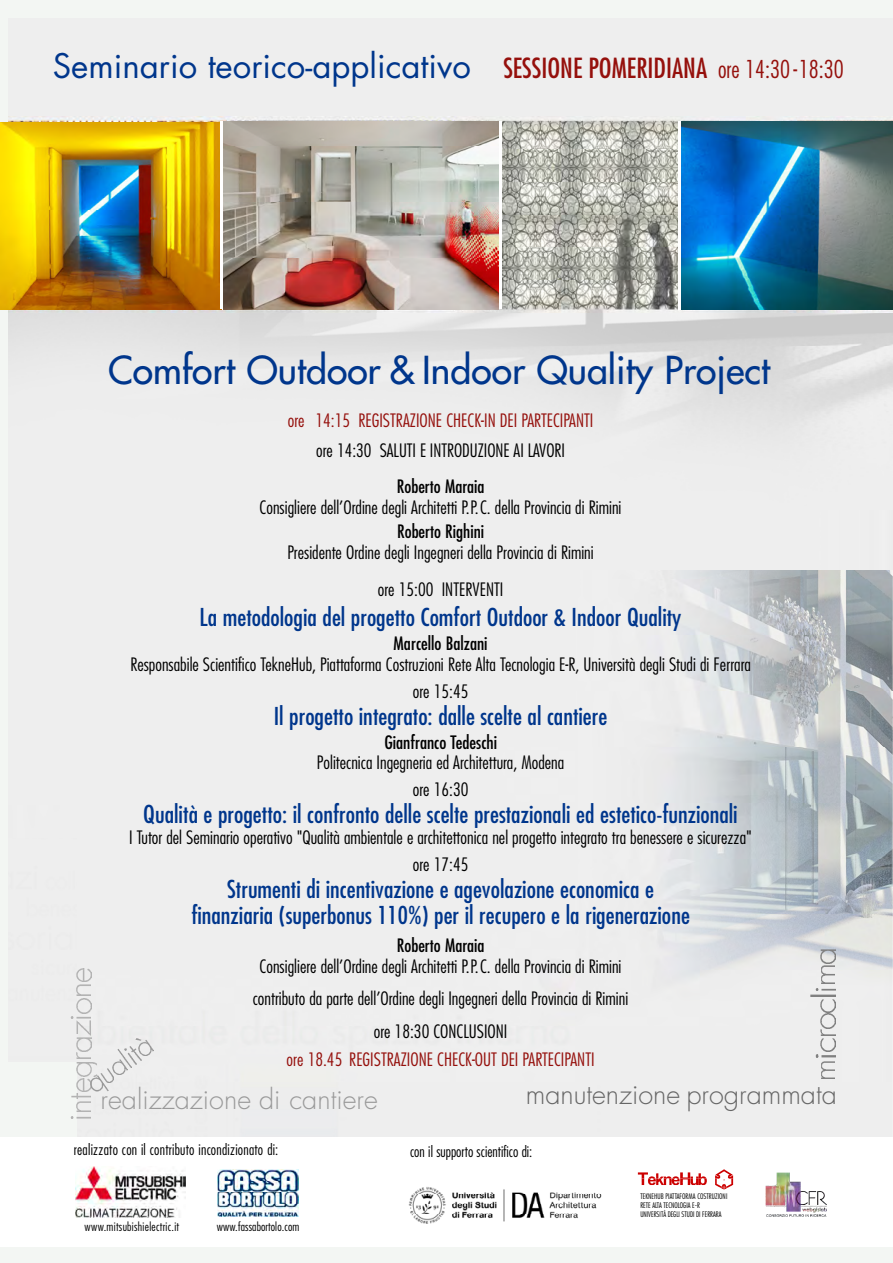
<style>
.page{position:relative;width:893px;height:1263px;background:#eee}
.page>*{position:absolute;margin:0;border:0;box-sizing:border-box;transform-origin:0 0}
.t1{font:37.5px "Futura";color:#00368c}
.t2{font:33px "Futura";color:#00368c}
.t3{font:300 27px "Futura";color:#999}
.t4{font:300 27px "Futura";color:#666}
.t5{font:condensed 24px/25.5px "Futura";color:#00368c;text-align:center}
.t6{font:300 condensed 18px/27px "Futura";color:#000;text-align:center}
.t7{font:300 condensed 18px "Futura";color:#95100c}
.t8{font:condensed 18px "Futura";color:#000}
.t9{font:300 condensed 15px "Futura";letter-spacing:.01em;color:#000}
.t10{font:300 condensed 12px "Futura";letter-spacing:.02em;color:#000}
.t11{font:300 condensed 7.5px/9px "Futura";color:#000}
.s1{font-stretch:condensed;font-size:27px;color:#95100c}
.s2{font-weight:300;font-stretch:condensed;font-size:24px;color:#95100c}
</style>
<div class="page">
<img style="left:8px;top:116px;width:885px;height:943px">
<img style="left:0;top:122px;width:220px;height:187px">
<img style="left:78px;top:571px;width:814px;height:566px">
<img style="left:804px;top:1061px;width:31px;height:17px">
<img style="left:810px;top:1054px;width:25px;height:3px">
<img style="left:816px;top:1038px;width:19px;height:13px">
<img style="left:816px;top:1014px;width:19px;height:21px">
<img style="left:816px;top:999px;width:19px;height:13px">
<img style="left:810px;top:994px;width:25px;height:2px">
<img style="left:810px;top:988px;width:25px;height:2px">
<img style="left:804px;top:966px;width:31px;height:17px">
<img style="left:816px;top:949px;width:19px;height:14px">
<div style="left:0;top:1137px;width:893px;height:109px;background:#fff"></div>
<img style="left:70px;top:1116px;width:21px;height:2px">
<img style="left:76px;top:1101px;width:15px;height:10px">
<img style="left:71px;top:1078px;width:20px;height:20px">
<img style="left:76px;top:1062px;width:21px;height:14px">
<img style="left:71px;top:1037px;width:20px;height:21px">
<img style="left:71px;top:1021px;width:20px;height:14px">
<img style="left:66px;top:1016px;width:25px;height:2px">
<img style="left:71px;top:998px;width:20px;height:15px">
<img style="left:71px;top:985px;width:20px;height:10px">
<img style="left:71px;top:968px;width:20px;height:14px">
<img style="left:148px;top:1039px;width:6px;height:16px">
<svg style="left:220px;top:122px;width:281px;height:187px"></svg>
<img style="left:223px;top:121px;width:275px;height:188px">
<img style="left:217px;top:1169px;width:82px;height:47px">
<img style="left:75px;top:1166px;width:111px;height:51px">
<img style="left:638px;top:1169px;width:95px;height:9px">
<img style="left:642px;top:1178px;width:25px;height:7px">
<svg style="left:721px;top:1187px;width:6px;height:2px"></svg>
<img style="left:408px;top:1187px;width:194px;height:36px">
<img style="left:777px;top:1172px;width:31px;height:39px">
<img style="left:766px;top:1212px;width:50px;height:4px">
<img style="left:681px;top:121px;width:212px;height:188px">
<h2 class="t2" style="left:53px;top:51px;width:792px">Seminario teorico-applicativo <span class="s1">SESSIONE POMERIDIANA</span> <span class="s2">ore 14:30 -18:30</span></h2>
<h1 class="t1" style="left:108px;top:351px;width:663px">Comfort Outdoor &amp; Indoor Quality Project</h1>
<p class="t7" style="left:288px;top:412px;width:307px">ore 14:15 REGISTRAZIONE CHECK-IN DEI PARTECIPANTI</p>
<p class="t6" style="left:316px;top:438px;width:250px">ore 14:30 SALUTI E INTRODUZIONE AI LAVORI</p>
<p class="t8" style="left:397px;top:478px;width:89px">Roberto Maraia</p>
<p class="t6" style="left:260px;top:495px;width:363px">Consigliere dell’Ordine degli Architetti P.P.C. della Provincia di Rimini</p>
<p class="t8" style="left:397px;top:523px;width:88px">Roberto Righini</p>
<p class="t6" style="left:287px;top:535px;width:308px;line-height:37.5px">Presidente Ordine degli Ingegneri della Provincia di Rimini ore 15:00 INTERVENTI</p>
<h3 class="t5" style="left:200px;top:606px;width:483px">La metodologia del progetto Comfort Outdoor &amp; Indoor Quality</h3>
<p class="t8" style="left:393px;top:635px;width:96px">Marcello Balzani</p>
<p class="t6" style="left:130px;top:652px;width:622px">Responsabile Scientifico TekneHub, Piattaforma Costruzioni Rete Alta Tecnologia E-R, Università degli Studi di Ferrara ore 15:45</p>
<h3 class="t5" style="left:274px;top:705px;width:335px">Il progetto integrato: dalle scelte al cantiere</h3>
<p class="t8" style="left:384px;top:734px;width:114px">Gianfranco Tedeschi</p>
<p class="t6" style="left:317px;top:750px;width:249px">Politecnica Ingegneria ed Architettura, Modena ore 16:30</p>
<h3 class="t5" style="left:143px;top:803px;width:596px">Qualità e progetto: il confronto delle scelte prestazionali ed estetico-funzionali</h3>
<p class="t6" style="left:129px;top:825px;width:624px">I Tutor del Seminario operativo "Qualità ambientale e architettonica nel progetto integrato tra benessere e sicurezza" ore 17:45</p>
<h3 class="t5" style="left:191px;top:878px;width:500px">Strumenti di incentivazione e agevolazione economica e finanziaria (superbonus 110%) per il recupero e la rigenerazione</h3>
<p class="t8" style="left:397px;top:937px;width:89px">Roberto Maraia</p>
<p class="t6" style="left:253px;top:951px;width:377px;line-height:32.2px">Consigliere dell’Ordine degli Architetti P.P.C. della Provincia di Rimini contributo da parte dell’Ordine degli Ingegneri della Provincia di Rimini ore 18:30 CONCLUSIONI</p>
<p class="t7" style="left:287px;top:1051px;width:309px">ore 18.45 REGISTRAZIONE CHECK-OUT DEI PARTECIPANTI</p>
<h3 class="t3" style="left:101px;top:1086px;width:279px">realizzazione di cantiere</h3>
<h3 class="t4" style="left:526px;top:1081px;width:312px">manutenzione programmata</h3>
<p class="t9" style="left:74px;top:1143px;width:206px">realizzato con il contributo incondizionato di:</p>
<p class="t10" style="left:85px;top:1221px;width:96px">w w w.mitsubishielectric.it</p>
<p class="t10" style="left:217px;top:1221px;width:84px">w w w.fa ssa b o rto lo .co m</p>
<p class="t9" style="left:410px;top:1144px;width:124px">con il supporto scientifico di:</p>
<p class="t11" style="left:640px;top:1192px;width:89px">TEKNEHUB PIAT TAFORMA COSTRUZIONI<br>RETE ALTA TECNOLOGIA E-R<br>UNIVERSITÀ DEGLI STUDI DI FERRARA</p>
</div>
